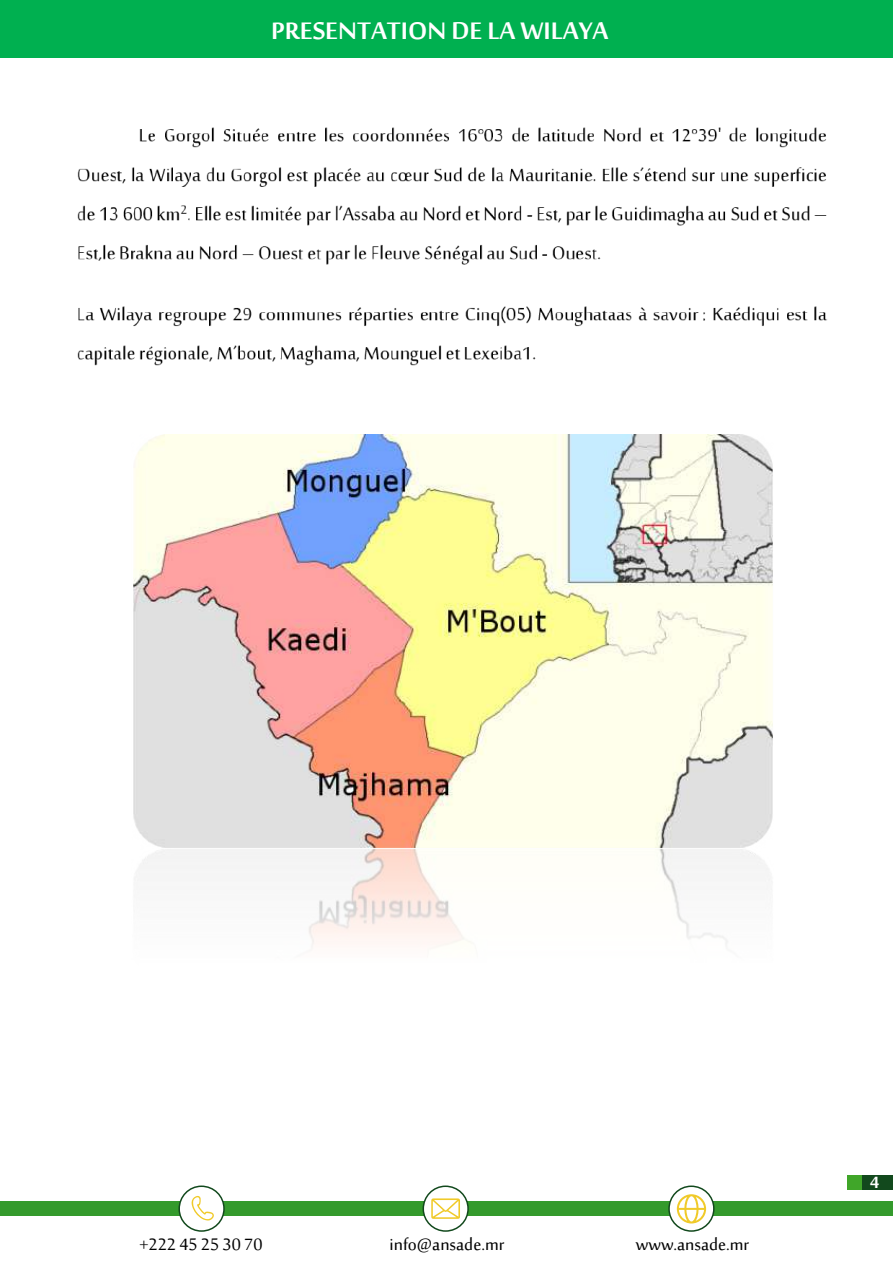
<style>
.page{position:relative;width:893px;height:1263px;background:#fff}
.page>*{position:absolute;margin:0;border:0;box-sizing:border-box;transform-origin:0 0}
.t1{font:700 33px "Sakkal Majalla";color:#fff}
.t2{font:22.5px "Sakkal Majalla";color:#000}
.t3{font:700 22.5px "Sakkal Majalla";color:#fff}
</style>
<div class="page">
<div style="left:0;top:0;width:893px;height:57px;background:#00b050"></div>
<div style="left:0;top:1201px;width:893px;height:15px;background:#349a2c"></div>
<div style="left:847px;top:1175px;width:46px;height:15px;background:#40a629"></div>
<div style="left:862px;top:1175px;width:31px;height:15px;background:#12491d"></div>
<img style="left:77px;top:127px;width:751px;height:239px">
<img style="left:133px;top:434px;width:640px;height:798px">
<h1 class="t1" style="left:271px;top:13px;width:339px">PRESENTATION DE LA WILAYA</h1>
<p class="t2" style="left:140px;top:1231px;width:124px">+222 45 25 30 70</p>
<p class="t2" style="left:390px;top:1231px;width:116px">info@ansade.mr</p>
<p class="t2" style="left:636px;top:1231px;width:115px">www.ansade.mr</p>
<p class="t3" style="left:870px;top:1170px;width:11px">4</p>
</div>
